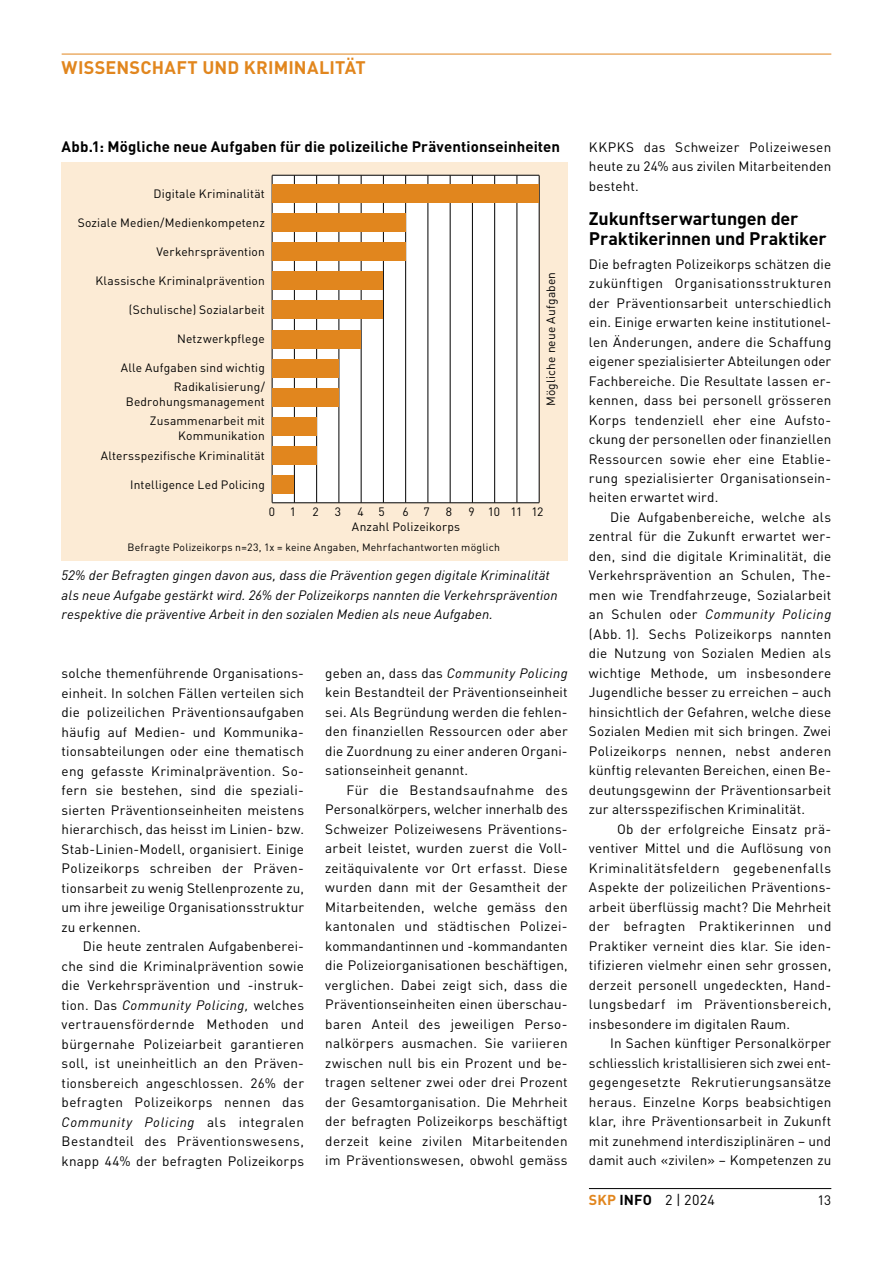
<style>
.page{position:relative;width:893px;height:1263px;background:#fff}
.page>*{position:absolute;margin:0;border:0;box-sizing:border-box;transform-origin:0 0}
.t1{font:700 18px/19.5px "DIN";letter-spacing:-.01em;color:#000}
.t2{font:700 18px "DIN";letter-spacing:.01em;color:#e1861e}
.t3{font:700 15px "DIN";letter-spacing:.005em;color:#000}
.t4{font:14.25px "DIN";color:#000}
.t5{font:13.5px/19.5px "DIN";letter-spacing:.015em;color:#000;text-align:justify}
.t6{font:italic 13.5px/19.5px "DIN DIN Regular";letter-spacing:.01em;color:#000}
.t7{font:italic 13.5px "DIN DIN Regular";letter-spacing:.03em;color:#000}
.t8{font:italic 13.5px "DIN DIN Regular";letter-spacing:.045em;color:#000}
.t9{font:italic 13.5px "DIN DIN Regular";letter-spacing:.035em;color:#000}
.t10{font:12px/19.2px "DIN";letter-spacing:.015em;color:#000;text-align:right}
.t11{font:10.5px "DIN";letter-spacing:.02em;color:#000}
.s1{font-family:"DIN";font-style:normal}
.s2{font-family:"DIN DIN Regular";font-style:italic}
.s3{font-weight:700;color:#e1861e}
.s4{font-weight:700}
</style>
<div class="page">
<hr style="left:589px;top:1188px;width:242px;height:1px;background:#000">
<hr style="left:62px;top:54px;width:769px;height:1px;background:#e1861e">
<div style="left:62px;top:163px;width:506px;height:398px;background:#fcebd5"></div>
<div style="left:272px;top:175px;width:267px;height:328px;background:#fff"></div>
<hr style="left:272px;top:502px;width:267px;height:1px;background:#000">
<hr style="left:272px;top:175px;width:267px;height:1px;background:#000">
<hr style="left:294px;top:175px;width:1px;height:327px;background:#000">
<hr style="left:316px;top:175px;width:1px;height:327px;background:#000">
<hr style="left:339px;top:175px;width:1px;height:327px;background:#000">
<hr style="left:361px;top:175px;width:1px;height:327px;background:#000">
<hr style="left:383px;top:175px;width:1px;height:327px;background:#000">
<hr style="left:405px;top:175px;width:1px;height:327px;background:#000">
<hr style="left:428px;top:175px;width:1px;height:327px;background:#000">
<hr style="left:450px;top:175px;width:1px;height:327px;background:#000">
<hr style="left:472px;top:175px;width:1px;height:327px;background:#000">
<hr style="left:494px;top:175px;width:1px;height:327px;background:#000">
<hr style="left:517px;top:175px;width:1px;height:327px;background:#000">
<hr style="left:539px;top:175px;width:1px;height:327px;background:#000">
<hr style="left:272px;top:175px;width:1px;height:327px;background:#000">
<div style="left:272px;top:184px;width:267px;height:18px;background:#e1861e"></div>
<div style="left:272px;top:213px;width:133px;height:19px;background:#e1861e"></div>
<div style="left:272px;top:242px;width:133px;height:19px;background:#e1861e"></div>
<div style="left:272px;top:271px;width:111px;height:19px;background:#e1861e"></div>
<div style="left:272px;top:301px;width:111px;height:18px;background:#e1861e"></div>
<div style="left:272px;top:330px;width:89px;height:18px;background:#e1861e"></div>
<div style="left:272px;top:359px;width:67px;height:18px;background:#e1861e"></div>
<div style="left:272px;top:388px;width:67px;height:19px;background:#e1861e"></div>
<div style="left:272px;top:417px;width:44px;height:19px;background:#e1861e"></div>
<div style="left:272px;top:446px;width:44px;height:19px;background:#e1861e"></div>
<div style="left:272px;top:476px;width:22px;height:18px;background:#e1861e"></div>
<h1 class="t2" style="left:62px;top:55px;width:306px">WISSENSCHAFT UND KRIMINALITÄT</h1>
<p class="t3" style="left:62px;top:136px;width:500px">Abb.1: Mögliche neue Aufgaben für die polizeiliche Präventionseinheiten</p>
<p class="t10" style="left:154px;top:184px;width:113px">Digitale Kriminalität</p>
<p class="t10" style="left:78px;top:213px;width:189px">Soziale Medien/Medienkompetenz</p>
<p class="t10" style="left:156px;top:242px;width:110px">Verkehrsprävention</p>
<p class="t10" style="left:96px;top:271px;width:171px">Klassische Kriminalprävention</p>
<p class="t10" style="left:129px;top:300px;width:137px">(Schulische) Sozialarbeit</p>
<p class="t10" style="left:177px;top:329px;width:89px">Netzwerkpflege</p>
<p class="t10" style="left:121px;top:358px;width:146px">Alle Aufgaben sind wichtig<br>Radikalisierung/</p>
<p class="t10" style="left:126px;top:392px;width:141px">Bedrohungsmanagement<br>Zusammenarbeit mit</p>
<p class="t10" style="left:101px;top:426px;width:166px">Kommunikation<br>Altersspezifische Kriminalität</p>
<p class="t10" style="left:130px;top:474px;width:136px">Intelligence Led Policing</p>
<p class="t10" style="left:541px;top:406px;width:136px;rotate:-90deg">Mögliche neue Aufgaben</p>
<p class="t10" style="left:269px;top:501px;width:29px">0 1</p>
<p class="t10" style="left:312px;top:501px;width:8px">2</p>
<p class="t10" style="left:335px;top:501px;width:8px">3</p>
<p class="t10" style="left:357px;top:501px;width:29px">4 5</p>
<p class="t10" style="left:402px;top:501px;width:29px">6 7</p>
<p class="t10" style="left:446px;top:501px;width:8px">8</p>
<p class="t10" style="left:468px;top:501px;width:77px">9 10 11 12</p>
<p class="t10" style="left:352px;top:517px;width:110px">Anzahl Polizeikorps</p>
<p class="t11" style="left:128px;top:541px;width:374px">Befragte Polizeikorps n=23, 1x = keine Angaben, Mehrfachantworten möglich</p>
<p class="t6" style="left:62px;top:565px;width:498px">52% der Befragten gingen davon aus, dass die Prävention gegen digitale Kriminalität als neue Aufgabe gestärkt wird. 26% der Polizeikorps nannten die Verkehrsprävention respektive die präventive Arbeit in den sozialen Medien als neue Aufgaben.</p>
<p class="t5" style="left:62px;top:663px;width:244px;text-align:left">solche themenführende Organisations&shy;einheit. In solchen Fällen verteilen sich die polizeilichen Präventionsaufgaben häufig auf Medien- und Kommunika&shy;tionsabteilungen oder eine thematisch eng gefasste Kriminalprävention. So&shy;fern sie bestehen, sind die speziali&shy;sierten Präventionseinheiten meistens hierarchisch, das heisst im Linien- bzw.<br>Stab-Linien-Modell, organisiert. Einige Polizeikorps schreiben der Präven&shy;tionsarbeit zu wenig Stellenprozente zu, um ihre jeweilige Organisationsstruktur zu erkennen.</p>
<p class="t5" style="left:62px;top:936px;width:244px;text-indent:21px">Die heute zentralen Aufgabenberei&shy;che sind die Kriminalprävention sowie die Verkehrsprävention und -instruk-</p>
<p class="t7" style="left:62px;top:996px;width:244px"><span class="s1">tion. Das</span> Community Policing, <span class="s1">welches</span></p>
<p class="t5" style="left:62px;top:1014px;width:244px;text-align:left">vertrauensfördernde Methoden und bürgernahe Polizeiarbeit garantieren soll, ist uneinheitlich an den Präven&shy;tionsbereich angeschlossen. 26% der befragten Polizeikorps nennen das</p>
<p class="t8" style="left:62px;top:1113px;width:244px">Community Policing <span class="s1">als integralen</span></p>
<p class="t5" style="left:62px;top:1131px;width:244px">Bestandteil des Präventionswesens, knapp 44% der befragten Polizeikorps</p>
<p class="t7" style="left:325px;top:665px;width:244px"><span class="s1">geben an, dass das</span> Community Policing</p>
<p class="t5" style="left:325px;top:682px;width:244px">kein Bestandteil der Präventionseinheit sei. Als Begründung werden die fehlen&shy;den finanziellen Ressourcen oder aber die Zuordnung zu einer anderen Organi&shy;sationseinheit genannt.</p>
<p class="t5" style="left:325px;top:780px;width:244px;text-align:left;text-indent:21px">Für die Bestandsaufnahme des Personalkörpers, welcher innerhalb des Schweizer Polizeiwesens Präventions&shy;arbeit leistet, wurden zuerst die Voll&shy;zeitäquivalente vor Ort erfasst. Diese wurden dann mit der Gesamtheit der Mitarbeitenden, welche gemäss den kantonalen und städtischen Polizei&shy;kommandantinnen und -kommandanten die Polizeiorganisationen beschäftigen, verglichen. Dabei zeigt sich, dass die Präventionseinheiten einen überschau&shy;baren Anteil des jeweiligen Perso--- nalkörpers ausmachen. Sie variieren zwischen null bis ein Prozent und be&shy;tragen seltener zwei oder drei Prozent der Gesamtorganisation. Die Mehrheit der befragten Polizeikorps beschäftigt derzeit keine zivilen Mitarbeitenden im Präventionswesen, obwohl gemäss</p>
<p class="t5" style="left:589px;top:137px;width:244px">KKPKS das Schweizer Polizeiwesen heute zu 24% aus zivilen Mitarbeitenden besteht.</p>
<h1 class="t1" style="left:589px;top:208px;width:239px">Zukunftserwartungen der<br>Praktikerinnen und Praktiker</h1>
<p class="t5" style="left:589px;top:254px;width:244px">Die befragten Polizeikorps schätzen die zukünftigen Organisationsstrukturen der Präventionsarbeit unterschiedlich ein. Einige erwarten keine institutionel&shy;len Änderungen, andere die Schaffung eigener spezialisierter Abteilungen oder Fachbereiche. Die Resultate lassen er&shy;kennen, dass bei personell grösseren Korps tendenziell eher eine Aufsto&shy;ckung der personellen oder finanziellen Ressourcen sowie eher eine Etablie&shy;rung spezialisierter Organisationsein&shy;heiten erwartet wird.</p>
<p class="t5" style="left:589px;top:507px;width:244px;text-indent:21px">Die Aufgabenbereiche, welche als zentral für die Zukunft erwartet wer&shy;den, sind die digitale Kriminalität, die Verkehrsprävention an Schulen, The&shy;men wie Trendfahrzeuge, Sozialarbeit</p>
<p class="t9" style="left:589px;top:606px;width:244px"><span class="s1">an Schulen oder</span> Community Policing</p>
<p class="t5" style="left:589px;top:624px;width:244px">(Abb. 1)<span class="s2">.</span> Sechs Polizeikorps nannten die Nutzung von Sozialen Medien als wichtige Methode, um insbesondere Jugendliche besser zu erreichen – auch hinsichtlich der Gefahren, welche diese Sozialen Medien mit sich bringen. Zwei Polizeikorps nennen, nebst anderen künftig relevanten Bereichen, einen Be&shy;deutungsgewinn der Präventionsarbeit zur altersspezifischen Kriminalität.</p>
<p class="t5" style="left:589px;top:819px;width:244px;text-indent:28px">Ob der erfolgreiche Einsatz prä&shy;ventiver Mittel und die Auflösung von Kriminalitätsfeldern gegebenenfalls Aspekte der polizeilichen Präventions&shy;arbeit überflüssig macht? Die Mehrheit der befragten Praktikerinnen und Praktiker verneint dies klar. Sie iden&shy;tifizieren vielmehr einen sehr grossen, derzeit personell ungedeckten, Hand&shy;lungsbedarf im Präventionsbereich, insbesondere im digitalen Raum.</p>
<p class="t5" style="left:589px;top:1033px;width:244px;text-align:left;text-indent:21px">In Sachen künftiger Personalkörper schliesslich kristallisieren sich zwei ent&shy;gegengesetzte Rekrutierungsansätze heraus. Einzelne Korps beabsichtigen klar, ihre Präventionsarbeit in Zukunft mit zunehmend interdisziplinären – und damit auch «zivilen» – Kompetenzen zu</p>
<p class="t4" style="left:589px;top:1190px;width:127px"><span class="s3">SKP</span> <span class="s4">INFO</span> 2 | 2024</p>
<p class="t5" style="left:817px;top:1190px;width:15px">13</p>
</div>
